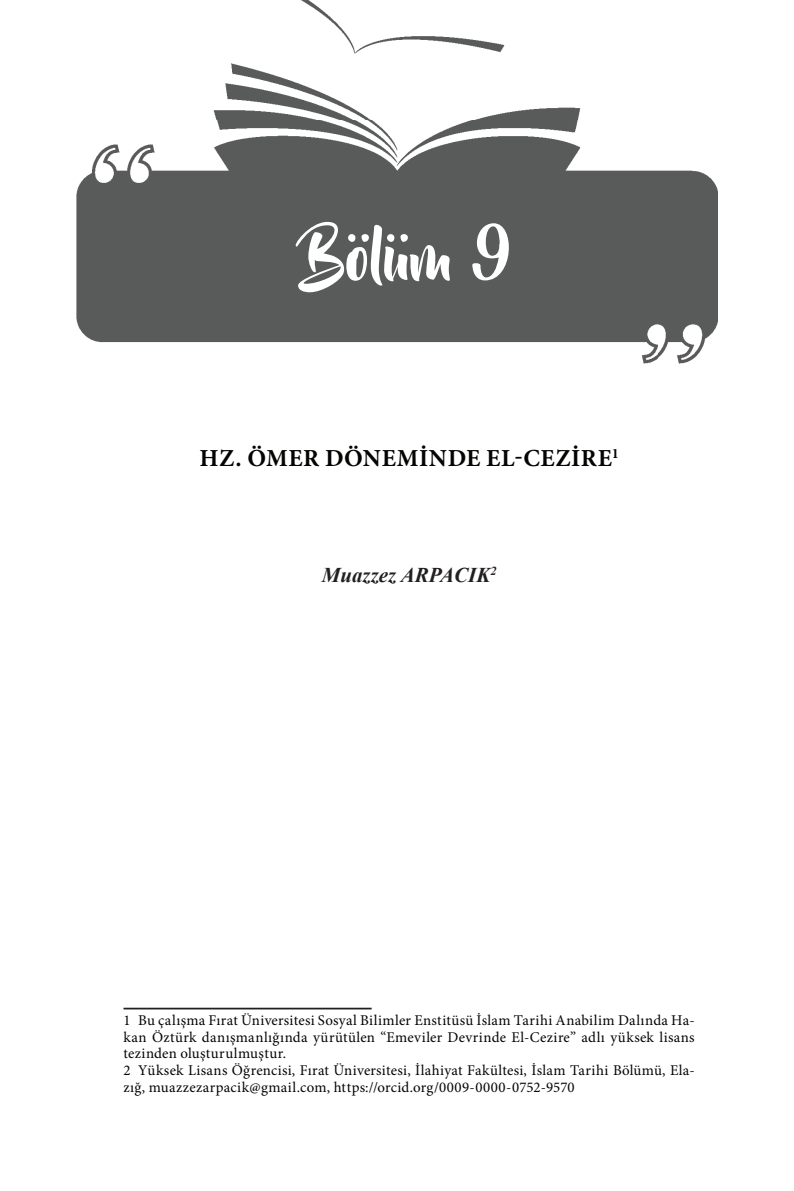
<style>
.page{position:relative;width:794px;height:1191px;background:#fff}
.page>*{position:absolute;margin:0;border:0;box-sizing:border-box;transform-origin:0 0}
.t1{font:63px "Beyond The Mountains";color:#fff}
.t2{font:700 24.5px "Minion Pro";letter-spacing:.025em;color:#040503}
.t3{font:italic 700 21px "Times New Roman";color:#231f20}
.t4{font:14.88px/16.6px "Minion Pro";letter-spacing:.025em;color:#040503}
</style>
<div class="page">
<img style="left:76px;top:119px;width:582px;height:244px">
<img style="left:658px;top:170px;width:59px;height:193px">
<img style="left:213px;top:63px;width:368px;height:56px">
<img style="left:301px;top:0;width:204px;height:54px">
<hr style="left:123px;top:1007px;width:249px;height:2px;background:#231f20">
<h1 class="t1" style="left:306px;top:222px;width:207px">Bölüm 9</h1>
<h2 class="t2" style="left:199px;top:441px;width:421px">HZ. ÖMER DÖNEMINDE EL-CEZIRE<sup>1</sup></h2>
<h3 class="t3" style="left:322px;top:560px;width:176px">Muazzez ARPACIK<sup>2</sup></h3>
<p class="t4" style="left:123px;top:1012px;width:573px">1 Bu çalışma Fırat Üniversitesi Sosyal Bilimler Enstitüsü İslam Tarihi Anabilim Dalında Ha&shy;kan Öztürk danışmanlığında yürütülen “Emeviler Devrinde El-Cezire” adlı yüksek lisans tezinden oluşturulmuştur.<br>2 Yüksek Lisans Öğrencisi, Fırat Üniversitesi, İlahiyat Fakültesi, İslam Tarihi Bölümü, Ela&shy;zığ, muazzezarpacik@gmail.com, https://orcid.org/0009-0000-0752-9570</p>
</div>
